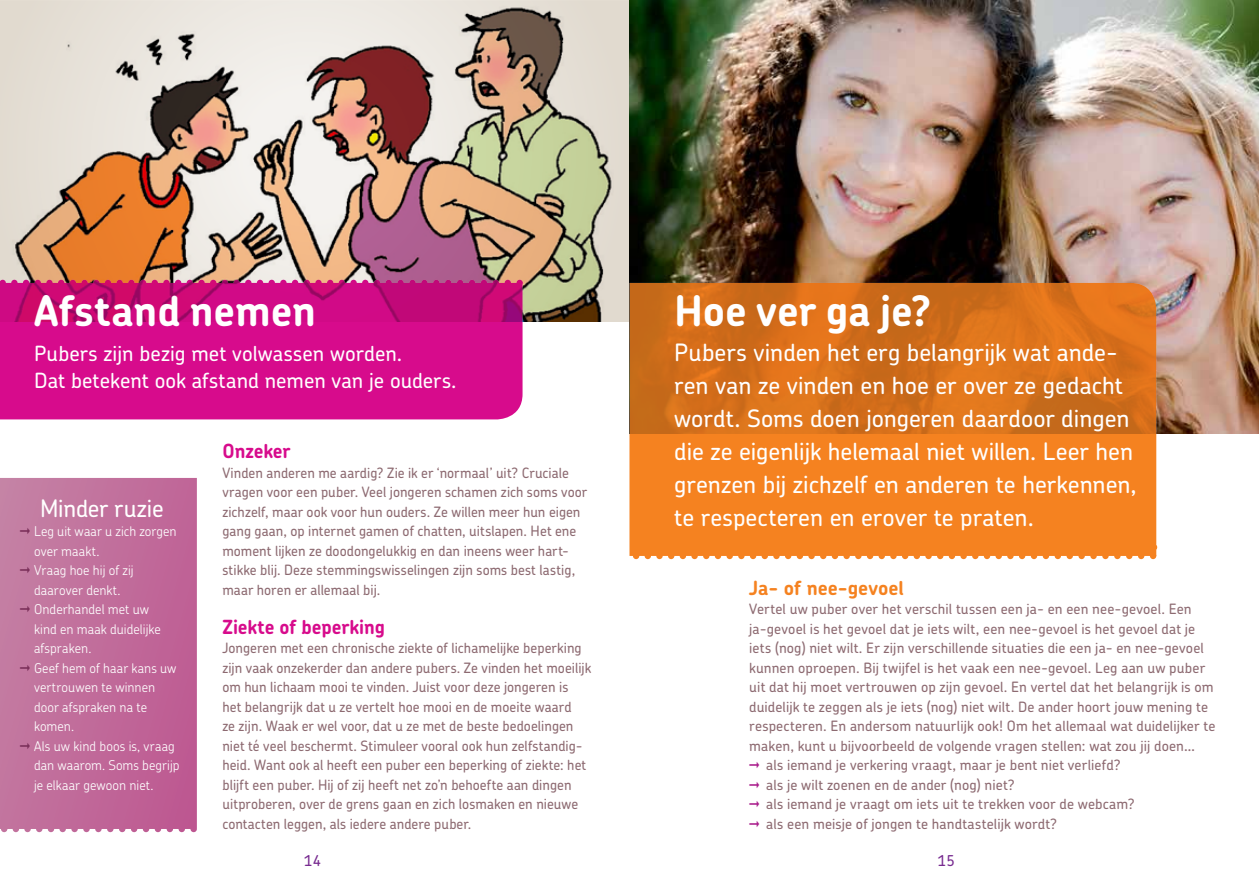
<style>
.page{position:relative;width:1259px;height:893px;background:#fff}
.page>*{position:absolute;margin:0;border:0;box-sizing:border-box;transform-origin:0 0}
.t1{font:700 42px "Chevin Std";letter-spacing:-.005em;color:#fff}
.t2{font:500 24px/33px "Chevin Std";color:#fff}
.t3{font:500 21px/27px "Chevin Std";color:#fff}
.t4{font:700 19.5px "Chevin Std";letter-spacing:-.005em;color:#d70b8c}
.t5{font:700 19.5px "Chevin Std";color:#f58220}
.t6{font:500 15px "Chevin Std";color:#782b90}
.t7{font:500 14.25px/19.5px "Chevin Std";letter-spacing:.005em;color:#8d6a71}
.t8{font:300 13.5px "Chevin Std";letter-spacing:.005em;color:#fff}
.s1{color:#7b305a}
.s2{color:#ab218e}
</style>
<div class="page">
<svg style="left:0;top:478px;width:197px;height:354px;fill:#c16d9b"></svg>
<img style="left:0;top:1px;width:629px;height:321px">
<img style="left:629px;top:0;width:630px;height:434px">
<svg style="left:629px;top:283px;width:527px;height:273px"></svg>
<svg style="left:0;top:280px;width:523px;height:139px;fill:#d70b8c"></svg>
<svg style="left:633px;top:544px;width:6px;height:15px"></svg>
<svg style="left:646px;top:544px;width:510px;height:15px"></svg>
<h1 class="t1" style="left:34px;top:284px;width:284px">Afstand nemen</h1>
<h3 class="t3" style="left:34px;top:339px;width:424px">Pubers zijn bezig met volwassen worden.<br>Dat betekent ook afstand nemen van je ouders.</h3>
<h2 class="t2" style="left:40px;top:491px;width:125px">Minder ruzie</h2>
<p class="t8" style="left:20px;top:522px;width:158px"><span class="s1">➞</span> Leg uit waar u zich zorgen</p>
<p class="t8" style="left:34px;top:542px;width:67px">over maakt.</p>
<p class="t8" style="left:20px;top:561px;width:115px"><span class="s1">➞</span> Vraag hoe hij of zij</p>
<p class="t8" style="left:34px;top:581px;width:88px">daarover denkt.</p>
<p class="t8" style="left:20px;top:600px;width:131px"><span class="s1">➞</span> Onderhandel met uw</p>
<p class="t8" style="left:34px;top:620px;width:128px">kind en maak duidelijke</p>
<p class="t8" style="left:34px;top:639px;width:59px">afspraken.</p>
<p class="t8" style="left:20px;top:659px;width:158px"><span class="s1">➞</span> Geef hem of haar kans uw</p>
<p class="t8" style="left:34px;top:678px;width:123px">vertrouwen te winnen</p>
<p class="t8" style="left:34px;top:698px;width:115px">door afspraken na te</p>
<p class="t8" style="left:34px;top:717px;width:42px">komen.</p>
<p class="t8" style="left:20px;top:737px;width:156px"><span class="s1">➞</span> Als uw kind boos is, vraag</p>
<p class="t8" style="left:34px;top:756px;width:147px">dan waarom. Soms begrijp</p>
<p class="t8" style="left:34px;top:776px;width:121px">je elkaar gewoon niet.</p>
<h3 class="t4" style="left:222px;top:439px;width:70px">Onzeker</h3>
<p class="t7" style="left:222px;top:463px;width:366px">Vinden anderen me aardig? Zie ik er ‘normaal’ uit? Cruciale vragen voor een puber. Veel jongeren schamen zich soms voor zichzelf, maar ook voor hun ouders. Ze willen meer hun eigen gang gaan, op internet gamen of chatten, uitslapen. Het ene moment lijken ze doodongelukkig en dan ineens weer hart&shy;stikke blij. Deze stemmingswisselingen zijn soms best lastig, maar horen er allemaal bij.</p>
<h3 class="t4" style="left:222px;top:614px;width:164px">Ziekte of beperking</h3>
<p class="t7" style="left:222px;top:638px;width:370px">Jongeren met een chronische ziekte of lichamelijke beperking zijn vaak onzekerder dan andere pubers. Ze vinden het moeilijk om hun lichaam mooi te vinden. Juist voor deze jongeren is<br>het belangrijk dat u ze vertelt hoe mooi en de moeite waard<br>ze zijn. Waak er wel voor, dat u ze met de beste bedoelingen niet té veel beschermt. Stimuleer vooral ook hun zelfstandig&shy;heid. Want ook al heeft een puber een beperking of ziekte: het blijft een puber. Hij of zij heeft net zo’n behoefte aan dingen uitproberen, over de grens gaan en zich losmaken en nieuwe contacten leggen, als iedere andere puber.</p>
<h1 class="t1" style="left:674px;top:284px;width:259px">Hoe ver ga je?</h1>
<p class="t2" style="left:674px;top:335px;width:464px">Pubers vinden het erg belangrijk wat ande&shy;ren van ze vinden en hoe er over ze gedacht wordt. Soms doen jongeren daardoor dingen die ze eigenlijk helemaal niet willen. Leer hen grenzen bij zichzelf en anderen te herkennen, te respecteren en erover te praten.</p>
<h3 class="t5" style="left:749px;top:575px;width:156px">Ja- of nee-gevoel</h3>
<p class="t7" style="left:749px;top:599px;width:468px">Vertel uw puber over het verschil tussen een ja- en een nee-gevoel. Een ja-gevoel is het gevoel dat je iets wilt, een nee-gevoel is het gevoel dat je iets (nog) niet wilt. Er zijn verschillende situaties die een ja- en nee-gevoel kunnen oproepen. Bij twijfel is het vaak een nee-gevoel. Leg aan uw puber uit dat hij moet vertrouwen op zijn gevoel. En vertel dat het belangrijk is om duidelijk te zeggen als je iets (nog) niet wilt. De ander hoort jouw mening te respecteren. En andersom natuurlijk ook! Om het allemaal wat duidelijker te maken, kunt u bijvoorbeeld de volgende vragen stellen: wat zou jij doen…<br><span class="s2">➞</span> als iemand je verkering vraagt, maar je bent niet verliefd?<br><span class="s2">➞</span> als je wilt zoenen en de ander (nog) niet?<br><span class="s2">➞</span> als iemand je vraagt om iets uit te trekken voor de webcam?<br><span class="s2">➞</span> als een meisje of jongen te handtastelijk wordt?</p>
<p class="t6" style="left:304px;top:850px;width:19px">14</p>
<p class="t6" style="left:937px;top:850px;width:19px">15</p>
</div>
